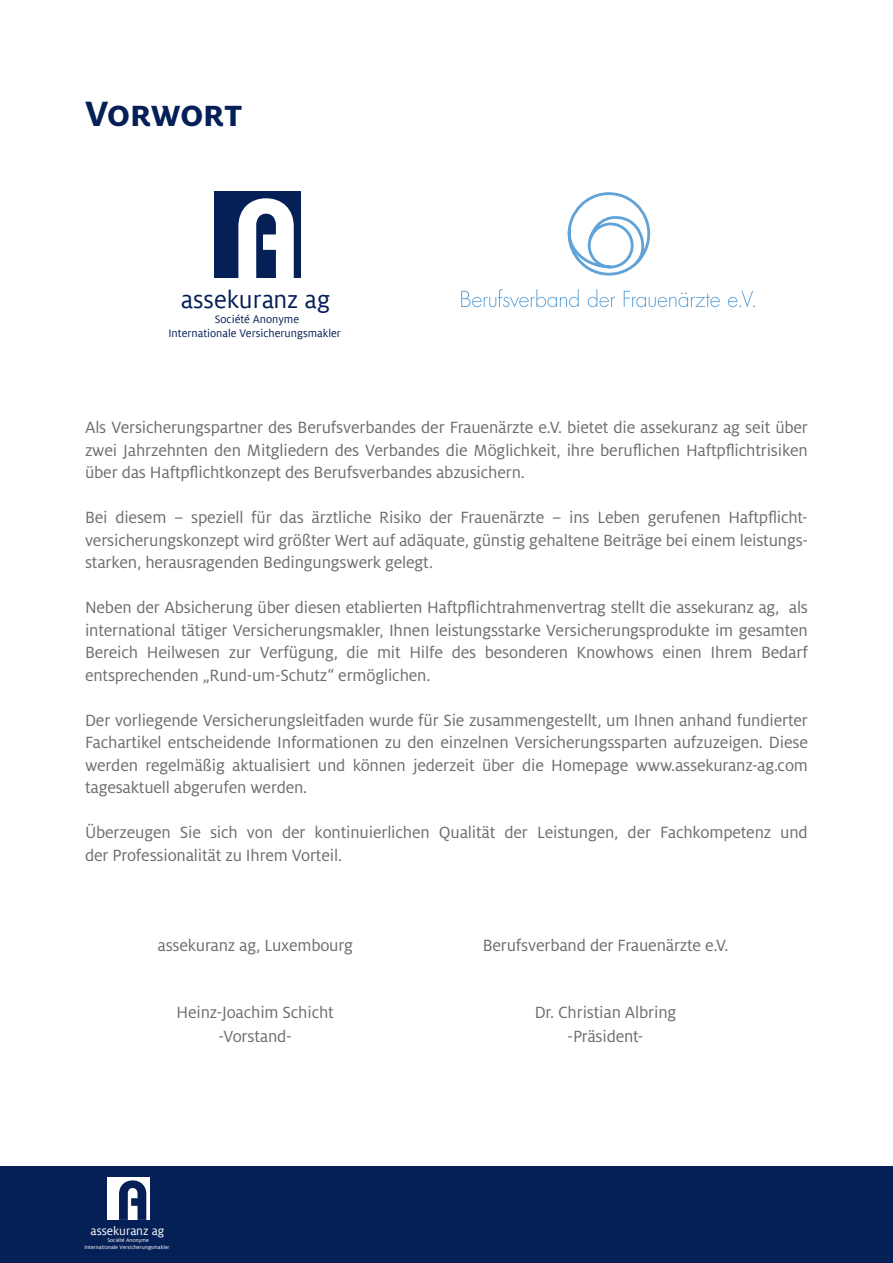
<style>
.page{position:relative;width:893px;height:1263px;background:#fff}
.page>*{position:absolute;margin:0;border:0;box-sizing:border-box;transform-origin:0 0}
.t1{font:700 39px "Milo OT";letter-spacing:-.015em;color:#051f57}
.t2{font:26.7px "Milo Offc Pro";color:#051f57}
.t3{font:18px/22.5px "Milo OT";letter-spacing:-.01em;color:#6c6d70;text-align:justify}
.t4{font:13.2px "Milo Offc Pro";color:#fff}
.t5{font:12px/14.5px "Milo Offc Pro";color:#051f57;text-align:center}
.t6{font:6px/7.2px "Milo Offc Pro";color:#fff;text-align:center}
</style>
<div class="page">
<div style="left:0;top:1166px;width:893px;height:97px;background:#051f57"></div>
<div style="left:107px;top:1177px;width:42px;height:42px;background:#fff"></div>
<svg style="left:119px;top:1180px;width:27px;height:40px"></svg>
<svg style="left:568px;top:192px;width:83px;height:84px"></svg>
<svg style="left:461px;top:289px;width:118px;height:18px"></svg>
<svg style="left:588px;top:289px;width:27px;height:18px"></svg>
<svg style="left:624px;top:291px;width:96px;height:16px"></svg>
<svg style="left:728px;top:291px;width:27px;height:16px"></svg>
<div style="left:214px;top:192px;width:86px;height:86px;background:#051f57"></div>
<svg style="left:238px;top:198px;width:56px;height:80px"></svg>
<h1 class="t1" style="left:85px;top:92px;width:159px">Vorwort</h1>
<h2 class="t2" style="left:181px;top:285px;width:151px">assekuranz ag</h2>
<p class="t5" style="left:168px;top:312px;width:174px">Société Anonyme<br>Internationale Versicherungsmakler</p>
<p class="t3" style="left:85px;top:416px;width:724px">Als Versicherungspartner des Berufsverbandes der Frauenärzte e. V. bietet die assekuranz ag seit über zwei Jahrzehnten den Mitgliedern des Verbandes die Möglichkeit, ihre beruflichen Haftpflichtrisiken über das Haftpflichtkonzept des Berufsverbandes abzusichern.</p>
<p class="t3" style="left:85px;top:506px;width:724px">Bei diesem – speziell für das ärztliche Risiko der Frauenärzte – ins Leben gerufenen Haftpflicht&shy;versicherungskonzept wird größter Wert auf adäquate, günstig gehaltene Beiträge bei einem leistungs&shy;starken, herausragenden Bedingungswerk gelegt.</p>
<p class="t3" style="left:85px;top:596px;width:724px">Neben der Absicherung über diesen etablierten Haftpflichtrahmenvertrag stellt die assekuranz ag, als international tätiger Versicherungsmakler, Ihnen leistungsstarke Versicherungsprodukte im gesamten Bereich Heilwesen zur Verfügung, die mit Hilfe des besonderen Knowhows einen Ihrem Bedarf entsprechenden „Rund-um-Schutz“ ermöglichen.</p>
<p class="t3" style="left:85px;top:709px;width:724px">Der vorliegende Versicherungsleitfaden wurde für Sie zusammengestellt, um Ihnen anhand fundierter Fachartikel entscheidende Informationen zu den einzelnen Versicherungssparten aufzuzeigen. Diese werden regelmäßig aktualisiert und können jederzeit über die Homepage www.assekuranz-ag.com tagesaktuell abgerufen werden.</p>
<p class="t3" style="left:85px;top:821px;width:724px">Überzeugen Sie sich von der kontinuierlichen Qualität der Leistungen, der Fachkompetenz und der Professionalität zu Ihrem Vorteil.</p>
<p class="t3" style="left:157px;top:934px;width:197px">assekuranz ag, Luxembourg</p>
<p class="t3" style="left:483px;top:934px;width:247px">Berufsverband der Frauenärzte e.V.</p>
<p class="t3" style="left:177px;top:1001px;width:159px">Heinz-Joachim Schicht</p>
<p class="t3" style="left:535px;top:1001px;width:143px">Dr. Christian Albring</p>
<p class="t3" style="left:219px;top:1025px;width:75px">-Vorstand-</p>
<p class="t3" style="left:568px;top:1025px;width:77px">-Präsident-</p>
<p class="t4" style="left:91px;top:1223px;width:75px">assekuranz ag</p>
<p class="t6" style="left:84px;top:1236px;width:87px">Société Anonyme<br>Internationale Versicherungsmakler</p>
</div>
